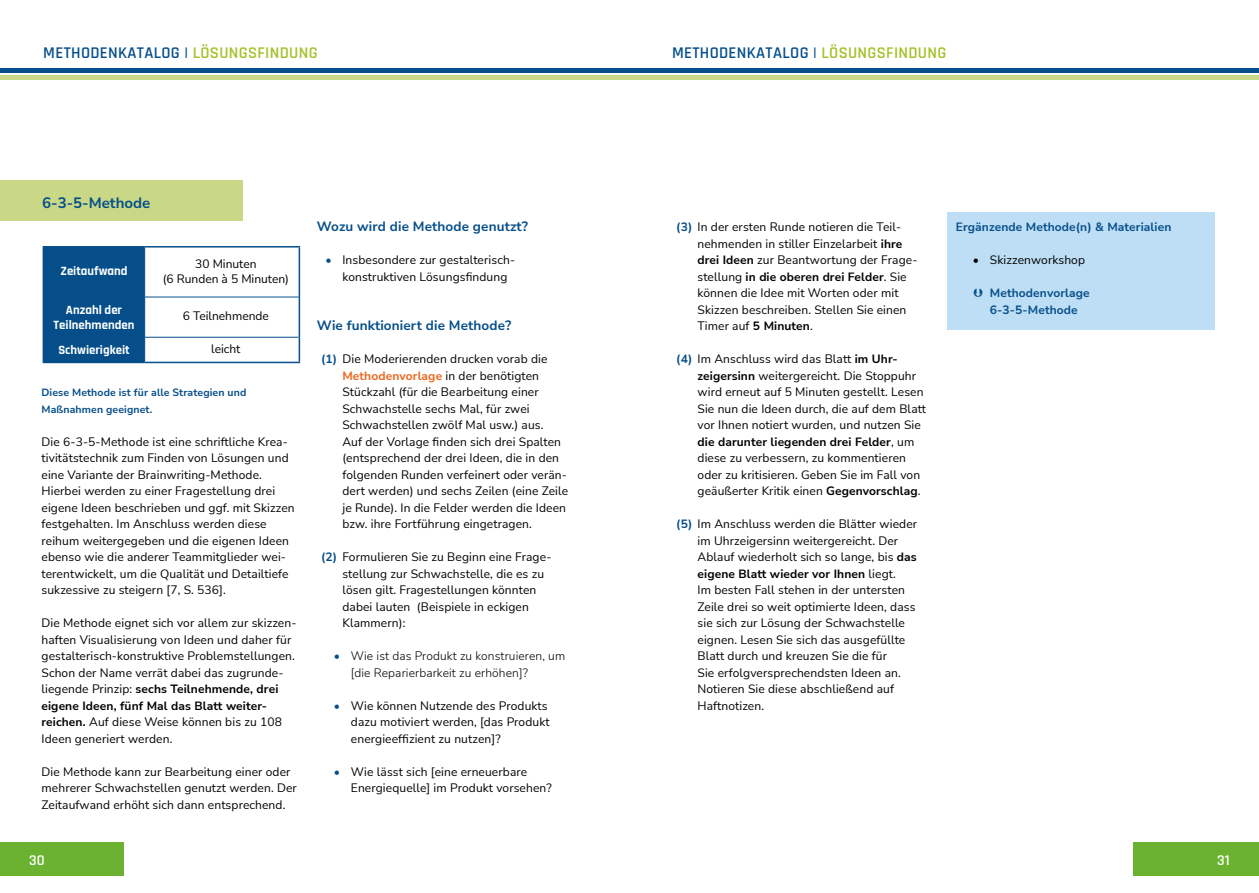
<style>
.page{position:relative;width:1259px;height:893px;background:#fff}
.page>*{position:absolute;margin:0;border:0;box-sizing:border-box;transform-origin:0 0}
.t1{font:600 16.5px "Rajdhani";letter-spacing:.02em;color:#054e8a}
.Einf__Abs{font:700 15px "Nunito Sans";color:#054e8a}
.t2{font:600 15px "Rajdhani";color:#fff}
.t3{font:700 13.5px "Nunito Sans";letter-spacing:.01em;color:#054e8a}
.t4{font:700 12.75px/15px "Rajdhani";color:#fff;text-align:center}
.t5{font:12px/16.5px "Nunito Sans";letter-spacing:.01em;color:#000}
.t6{font:300 12px/16.5px "Nunito Sans";letter-spacing:.01em;color:#000}
.t7{font:700 12px/16.5px "Nunito Sans";letter-spacing:.01em;color:#054e8a}
.t8{font:700 10.5px/16.5px "Nunito Sans";letter-spacing:.01em;color:#054e8a}
.s1{color:#a0c228}
.s2{font-weight:700}
.s3{font-weight:700;color:#054e8a}
.s4{font-weight:700;color:#ec651a}
</style>
<div class="page">
<div style="left:0;top:843px;width:124px;height:33px;background:#6ab22f"></div>
<div style="left:1134px;top:843px;width:125px;height:33px;background:#6ab22f"></div>
<div style="left:946px;top:213px;width:268px;height:117px;background:#bedef5"></div>
<div style="left:0;top:181px;width:243px;height:40px;background:#c9d886"></div>
<hr style="left:145px;top:297px;width:154px;height:1px;background:#054e8a">
<hr style="left:145px;top:337px;width:154px;height:1px;background:#054e8a">
<hr style="left:43px;top:246px;width:102px;height:2px;background:#054e8a">
<hr style="left:43px;top:362px;width:102px;height:1px;background:#054e8a">
<hr style="left:145px;top:246px;width:155px;height:2px;background:#054e8a">
<hr style="left:299px;top:248px;width:1px;height:49px;background:#054e8a">
<hr style="left:299px;top:297px;width:1px;height:40px;background:#054e8a">
<svg style="left:299px;top:337px;width:1px;height:25px"></svg>
<hr style="left:145px;top:362px;width:155px;height:1px;background:#054e8a">
<div style="left:43px;top:247px;width:102px;height:115px;background:#054e8a"></div>
<hr style="left:0;top:76px;width:1259px;height:4px;background:#c9d886">
<hr style="left:0;top:69px;width:1259px;height:4px;background:#054e8a">
<h1 class="t1" style="left:43px;top:43px;width:276px">METHODENKATALOG | <span class="s1">LÖSUNGSFINDUNG</span></h1>
<h1 class="t1" style="left:672px;top:43px;width:276px">METHODENKATALOG | <span class="s1">LÖSUNGSFINDUNG</span></h1>
<p class="Einf__Abs" style="left:42px;top:193px;width:109px">6-3-5-Methode</p>
<p class="t4" style="left:60px;top:264px;width:69px">Zeitaufwand</p>
<p class="t5" style="left:163px;top:255px;width:128px;line-height:15px;text-align:center">30 Minuten<br>(6 Runden à 5 Minuten)</p>
<p class="t4" style="left:54px;top:302px;width:82px">Anzahl der<br>Teilnehmenden</p>
<p class="t5" style="left:183px;top:307px;width:88px">6 Teilnehmende</p>
<p class="t4" style="left:58px;top:343px;width:73px">Schwierigkeit</p>
<p class="t5" style="left:211px;top:340px;width:31px">leicht</p>
<p class="t8" style="left:42px;top:384px;width:206px">Diese Methode ist für alle Strategien und<br>Maßnahmen geeignet.</p>
<p class="t5" style="left:42px;top:433px;width:255px">Die 6-3-5-Methode ist eine schriftliche Krea&shy;tivitätstechnik zum Finden von Lösungen und eine Variante der Brainwriting-Methode.<br>Hierbei werden zu einer Fragestellung drei eigene Ideen beschrieben und ggf. mit Skizzen festgehalten. Im Anschluss werden diese reihum weitergegeben und die eigenen Ideen ebenso wie die anderer Teammitglieder wei&shy;terentwickelt, um die Qualität und Detailtiefe sukzessive zu steigern [7, S. 536].</p>
<p class="t5" style="left:42px;top:614px;width:256px">Die Methode eignet sich vor allem zur skizzen&shy;haften Visualisierung von Ideen und daher für gestalterisch-konstruktive Problemstellungen.<br>Schon der Name verrät dabei das zugrunde&shy;liegende Prinzip: <span class="s2">sechs Teilnehmende, drei eigene Ideen, fünf Mal das Blatt weiter&shy;reichen.</span> Auf diese Weise können bis zu 108<br>Ideen generiert werden.</p>
<p class="t5" style="left:42px;top:763px;width:257px">Die Methode kann zur Bearbeitung einer oder mehrerer Schwachstellen genutzt werden. Der<br>Zeitaufwand erhöht sich dann entsprechend.</p>
<h4 class="t3" style="left:317px;top:217px;width:213px">Wozu wird die Methode genutzt?</h4>
<p class="t5" style="left:342px;top:251px;width:174px;text-indent:-17px"><span class="s3">•</span> Insbesondere zur gestalterisch&shy;konstruktiven Lösungsfindung</p>
<h4 class="t3" style="left:317px;top:316px;width:196px">Wie funktioniert die Methode?</h4>
<p class="t5" style="left:342px;top:350px;width:227px;text-indent:-21px"><span class="s3">(1)</span> Die Moderierenden drucken vorab die <span class="s4">Methodenvorlage</span> in der benötigten Stückzahl (für die Bearbeitung einer Schwachstelle sechs Mal, für zwei Schwachstellen zwölf Mal usw.) aus.<br>Auf der Vorlage finden sich drei Spalten (entsprechend der drei Ideen, die in den folgenden Runden verfeinert oder verän&shy;dert werden) und sechs Zeilen (eine Zeile je Runde). In die Felder werden die Ideen bzw. ihre Fortführung eingetragen.</p>
<p class="t5" style="left:342px;top:548px;width:211px;text-indent:-21px"><span class="s3">(2)</span> Formulieren Sie zu Beginn eine Frage&shy;stellung zur Schwachstelle, die es zu lösen gilt. Fragestellungen könnten dabei lauten (Beispiele in eckigen<br>Klammern):</p>
<p class="t6" style="left:351px;top:647px;width:216px;text-indent:-17px"><span class="s3">•</span> Wie ist das Produkt zu konstruieren, um [die Reparierbarkeit zu erhöhen]?</p>
<p class="t5" style="left:351px;top:697px;width:200px;text-indent:-17px"><span class="s3">•</span> Wie können Nutzende des Produkts dazu motiviert werden, [das Produkt energieeffizient zu nutzen]?</p>
<p class="t5" style="left:351px;top:763px;width:202px;text-indent:-17px"><span class="s3">•</span> Wie lässt sich [eine erneuerbare<br>Energiequelle] im Produkt vorsehen?</p>
<p class="t5" style="left:697px;top:218px;width:221px;text-indent:-21px"><span class="s3">(3)</span> In der ersten Runde notieren die Teil&shy;nehmenden in stiller Einzelarbeit <span class="s2">ihre drei Ideen</span> zur Beantwortung der Frage&shy;stellung <span class="s2">in die oberen drei Felder</span>. Sie können die Idee mit Worten oder mit Skizzen beschreiben. Stellen Sie einen Timer auf <span class="s2">5 Minuten</span>.</p>
<p class="t5" style="left:697px;top:350px;width:230px;text-indent:-21px"><span class="s3">(4)</span> Im Anschluss wird das Blatt <span class="s2">im Uhr&shy;zeigersinn</span> weitergereicht. Die Stoppuhr wird erneut auf 5 Minuten gestellt. Lesen Sie nun die Ideen durch, die auf dem Blatt vor Ihnen notiert wurden, und nutzen Sie <span class="s2">die darunter liegenden drei Felder</span>, um diese zu verbessern, zu kommentieren oder zu kritisieren. Geben Sie im Fall von geäußerter Kritik einen <span class="s2">Gegenvorschlag</span>.</p>
<p class="t5" style="left:697px;top:515px;width:221px;text-indent:-21px"><span class="s3">(5)</span> Im Anschluss werden die Blätter wieder im Uhrzeigersinn weitergereicht. Der Ablauf wiederholt sich so lange, bis <span class="s2">das eigene Blatt wieder vor Ihnen</span> liegt.<br>Im besten Fall stehen in der untersten Zeile drei so weit optimierte Ideen, dass sie sich zur Lösung der Schwachstelle eignen. Lesen Sie sich das ausgefüllte Blatt durch und kreuzen Sie die für<br>Sie erfolgversprechendsten Ideen an.<br>Notieren Sie diese abschließend auf Haftnotizen.</p>
<p class="t7" style="left:956px;top:218px;width:217px">Ergänzende Methode(n) &amp; Materialien</p>
<p class="t5" style="left:973px;top:251px;width:114px">• Skizzenworkshop</p>
<p class="t7" style="left:990px;top:284px;width:101px">Methodenvorlage<br>6-3-5-Methode</p>
<p class="t2" style="left:29px;top:851px;width:17px">30</p>
<p class="t2" style="left:1217px;top:851px;width:14px">31</p>
</div>
